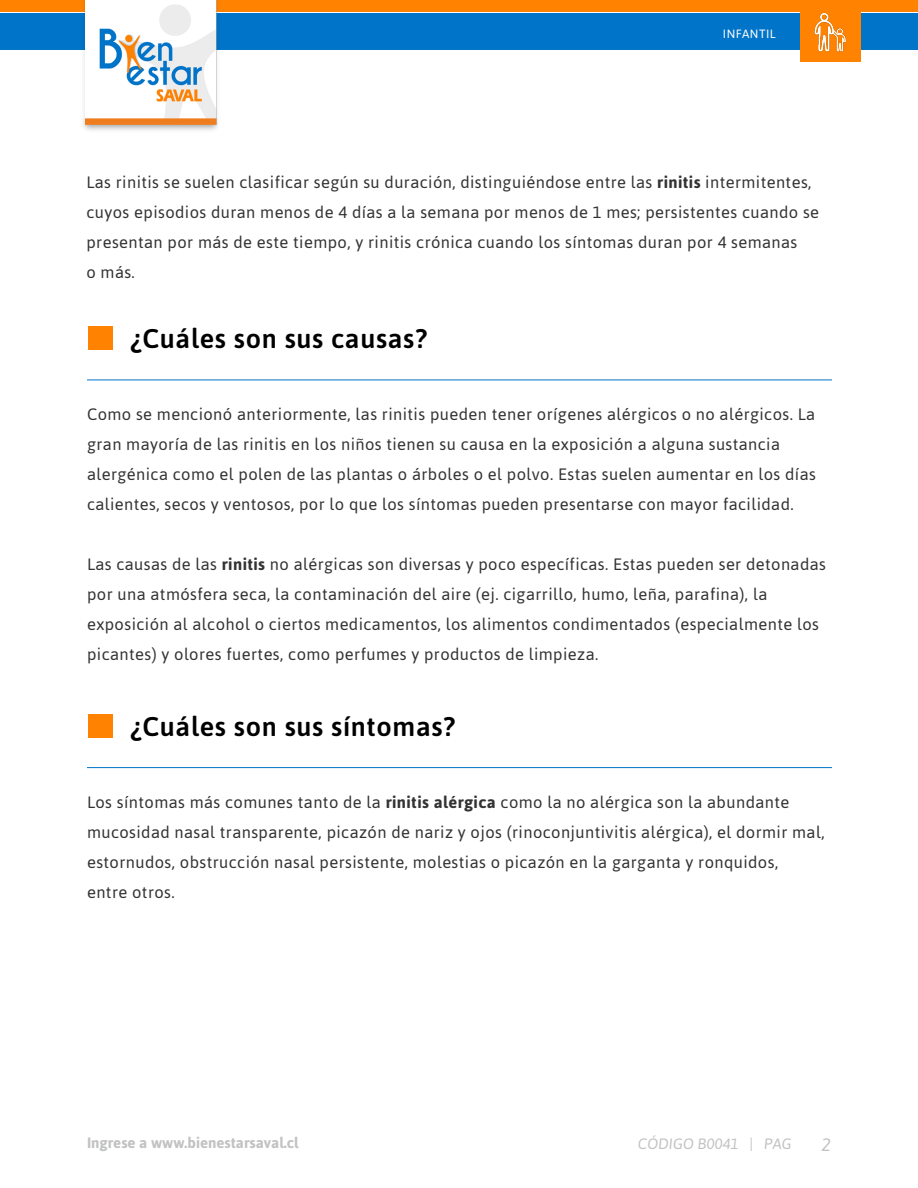
<style>
.page{position:relative;width:918px;height:1188px;background:#fff}
.page>*{position:absolute;margin:0;border:0;box-sizing:border-box;transform-origin:0 0}
.t1{font:500 27px "Asap";letter-spacing:.025em;color:#000}
.t2{font:italic 18px "Asap";color:#c1c2c2}
.t3{font:16.5px/30px "Asap";letter-spacing:.025em;color:#333}
.t4{font:700 15px "Asap";color:#c1c2c2}
.t5{font:italic 15px "Asap";color:#c3c2c2}
.t6{font:12px "Asap";letter-spacing:.035em;color:#fff}
.s1{font-weight:700}
</style>
<div class="page">
<div style="left:0;top:0;width:918px;height:12px;background:#ff8300"></div>
<div style="left:0;top:13px;width:918px;height:36px;background:#0074c8"></div>
<div style="left:801px;top:1px;width:60px;height:60px;background:#ff8300"></div>
<img style="left:81px;top:0;width:5px;height:129px">
<img style="left:86px;top:0;width:149px;height:131px">
<img style="left:814px;top:12px;width:32px;height:40px">
<div style="left:88px;top:326px;width:24px;height:24px;background:#ff8300"></div>
<div style="left:88px;top:714px;width:24px;height:24px;background:#ff8300"></div>
<hr style="left:87px;top:380px;width:745px;height:1px;background:#0075c8">
<hr style="left:87px;top:767px;width:745px;height:1px;background:#0075c8">
<p class="t6" style="left:723px;top:26px;width:54px">INFANTIL</p>
<p class="t3" style="left:86px;top:166px;width:734px">Las rinitis se suelen clasificar según su duración, distinguiéndose entre las <span class="s1">rinitis</span> intermitentes, cuyos episodios duran menos de 4 días a la semana por menos de 1 mes; persistentes cuando se presentan por más de este tiempo, y rinitis crónica cuando los síntomas duran por 4 semanas<br>o más.</p>
<h1 class="t1" style="left:130px;top:321px;width:298px">¿Cuáles son sus causas?</h1>
<p class="t3" style="left:87px;top:399px;width:730px">Como se mencionó anteriormente, las rinitis pueden tener orígenes alérgicos o no alérgicos. La gran mayoría de las rinitis en los niños tienen su causa en la exposición a alguna sustancia alergénica como el polen de las plantas o árboles o el polvo. Estas suelen aumentar en los días calientes, secos y ventosos, por lo que los síntomas pueden presentarse con mayor facilidad.</p>
<p class="t3" style="left:87px;top:549px;width:740px">Las causas de las <span class="s1">rinitis</span> no alérgicas son diversas y poco específicas. Estas pueden ser detonadas por una atmósfera seca, la contaminación del aire (ej. cigarrillo, humo, leña, parafina), la exposición al alcohol o ciertos medicamentos, los alimentos condimentados (especialmente los picantes) y olores fuertes, como perfumes y productos de limpieza.</p>
<h1 class="t1" style="left:130px;top:708px;width:326px">¿Cuáles son sus síntomas?</h1>
<p class="t3" style="left:87px;top:787px;width:739px">Los síntomas más comunes tanto de la <span class="s1">rinitis alérgica</span> como la no alérgica son la abundante mucosidad nasal transparente, picazón de nariz y ojos (rinoconjuntivitis alérgica), el dormir mal, estornudos, obstrucción nasal persistente, molestias o picazón en la garganta y ronquidos,<br>entre otros.</p>
<p class="t4" style="left:87px;top:1133px;width:213px">Ingrese a www.bienestarsaval.cl</p>
<p class="t5" style="left:638px;top:1134px;width:155px">CÓDIGO B0041 | PAG</p>
<p class="t2" style="left:821px;top:1133px;width:11px">2</p>
</div>
